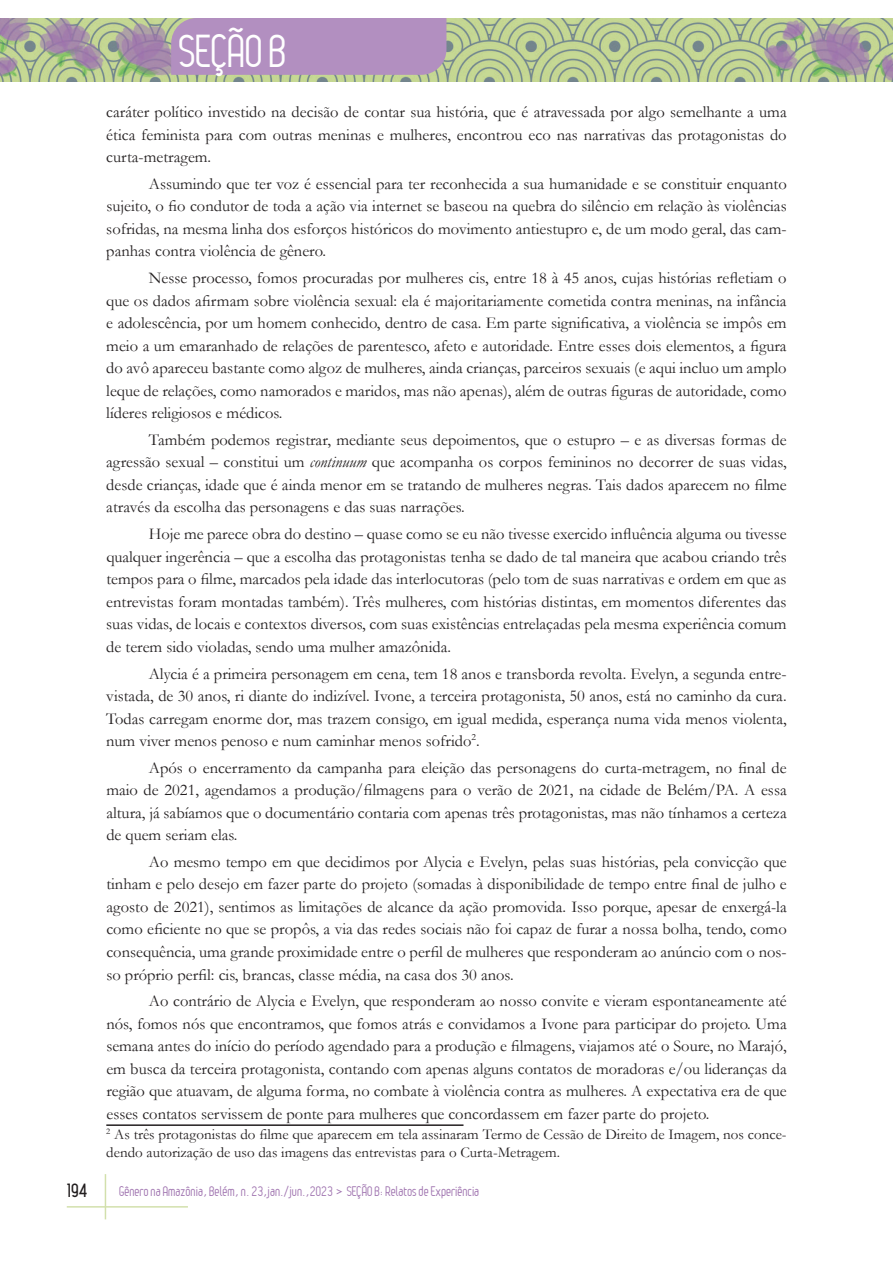
<style>
.page{position:relative;width:893px;height:1263px;background:#fff}
.page>*{position:absolute;margin:0;border:0;box-sizing:border-box;transform-origin:0 0}
.t1{font:45px "Leger";letter-spacing:-.01em;color:#fff}
.t2{font:700 18px "Leger";color:#231f20}
.t3{font:16.5px/22.5px "Garamond";color:#231f20;text-align:justify}
.t4{font:15px/18px "Garamond";color:#231f20}
.t5{font:13.5px "Leger";color:#9f73af}
.s1{font-style:italic}
</style>
<div class="page">
<hr style="left:105px;top:1174px;width:1px;height:45px;background:#d2e0ac">
<hr style="left:67px;top:1206px;width:121px;height:1px;background:#d2e0ac">
<img style="left:0;top:18px;width:893px;height:64px">
<div style="left:171px;top:18px;width:275px;height:57px;background:#b28fc0"></div>
<hr style="left:106px;top:1124px;width:357px;height:2px;background:#231f20">
<h1 class="t1" style="left:179px;top:26px;width:110px">SEÇÃO B</h1>
<p class="t3" style="left:106px;top:100px;width:682px">caráter político investido na decisão de contar sua história, que é atravessada por algo semelhante a uma ética feminista para com outras meninas e mulheres, encontrou eco nas narrativas das protagonistas do curta-metragem.</p>
<p class="t3" style="left:106px;top:172px;width:682px;text-indent:43px">Assumindo que ter voz é essencial para ter reconhecida a sua humanidade e se constituir enquanto sujeito, o fio condutor de toda a ação via internet se baseou na quebra do silêncio em relação às violências sofridas, na mesma linha dos esforços históricos do movimento antiestupro e, de um modo geral, das cam&shy;panhas contra violência de gênero.</p>
<p class="t3" style="left:106px;top:266px;width:682px;text-indent:43px">Nesse processo, fomos procuradas por mulheres cis, entre 18 à 45 anos, cujas histórias refletiam o que os dados afirmam sobre violência sexual: ela é majoritariamente cometida contra meninas, na infância e adolescência, por um homem conhecido, dentro de casa. Em parte significativa, a violência se impôs em meio a um emaranhado de relações de parentesco, afeto e autoridade. Entre esses dois elementos, a figura do avô apareceu bastante como algoz de mulheres, ainda crianças, parceiros sexuais (e aqui incluo um amplo leque de relações, como namorados e maridos, mas não apenas), além de outras figuras de autoridade, como líderes religiosos e médicos.</p>
<p class="t3" style="left:106px;top:428px;width:682px;text-indent:43px">Também podemos registrar, mediante seus depoimentos, que o estupro – e as diversas formas de agressão sexual – constitui um <span class="s1">continuum</span> que acompanha os corpos femininos no decorrer de suas vidas, desde crianças, idade que é ainda menor em se tratando de mulheres negras. Tais dados aparecem no filme através da escolha das personagens e das suas narrações.</p>
<p class="t3" style="left:106px;top:522px;width:682px;text-indent:43px">Hoje me parece obra do destino – quase como se eu não tivesse exercido influência alguma ou tivesse qualquer ingerência – que a escolha das protagonistas tenha se dado de tal maneira que acabou criando três tempos para o filme, marcados pela idade das interlocutoras (pelo tom de suas narrativas e ordem em que as entrevistas foram montadas também). Três mulheres, com histórias distintas, em momentos diferentes das suas vidas, de locais e contextos diversos, com suas existências entrelaçadas pela mesma experiência comum de terem sido violadas, sendo uma mulher amazônida.</p>
<p class="t3" style="left:106px;top:662px;width:682px;text-indent:43px">Alycia é a primeira personagem em cena, tem 18 anos e transborda revolta. Evelyn, a segunda entre&shy;vistada, de 30 anos, ri diante do indizível. Ivone, a terceira protagonista, 50 anos, está no caminho da cura.<br>Todas carregam enorme dor, mas trazem consigo, em igual medida, esperança numa vida menos violenta, num viver menos penoso e num caminhar menos sofrido<sup>2</sup>.</p>
<p class="t3" style="left:106px;top:756px;width:682px;text-indent:42px">Após o encerramento da campanha para eleição das personagens do curta-metragem, no final de maio de 2021, agendamos a produção/filmagens para o verão de 2021, na cidade de Belém/PA. A essa altura, já sabíamos que o documentário contaria com apenas três protagonistas, mas não tínhamos a certeza de quem seriam elas.</p>
<p class="t3" style="left:106px;top:850px;width:682px;text-indent:43px">Ao mesmo tempo em que decidimos por Alycia e Evelyn, pelas suas histórias, pela convicção que tinham e pelo desejo em fazer parte do projeto (somadas à disponibilidade de tempo entre final de julho e agosto de 2021), sentimos as limitações de alcance da ação promovida. Isso porque, apesar de enxergá-la como eficiente no que se propôs, a via das redes sociais não foi capaz de furar a nossa bolha, tendo, como consequência, uma grande proximidade entre o perfil de mulheres que responderam ao anúncio com o nos&shy;so próprio perfil: cis, brancas, classe média, na casa dos 30 anos.</p>
<p class="t3" style="left:106px;top:989px;width:682px;text-indent:43px">Ao contrário de Alycia e Evelyn, que responderam ao nosso convite e vieram espontaneamente até nós, fomos nós que encontramos, que fomos atrás e convidamos a Ivone para participar do projeto. Uma semana antes do início do período agendado para a produção e filmagens, viajamos até o Soure, no Marajó, em busca da terceira protagonista, contando com apenas alguns contatos de moradoras e/ou lideranças da região que atuavam, de alguma forma, no combate à violência contra as mulheres. A expectativa era de que esses contatos servissem de ponte para mulheres que concordassem em fazer parte do projeto.</p>
<p class="t4" style="left:106px;top:1124px;width:682px"><sup>2</sup> As três protagonistas do filme que aparecem em tela assinaram Termo de Cessão de Direito de Imagem, nos conce&shy;dendo autorização de uso das imagens das entrevistas para o Curta-Metragem.</p>
<p class="t2" style="left:67px;top:1180px;width:21px">194</p>
<p class="t5" style="left:119px;top:1183px;width:362px">Gênero na Amazônia, Belém, n. 23,jan./jun.,2023 &gt; SEÇÃO B: Relatos de Experiência</p>
</div>
